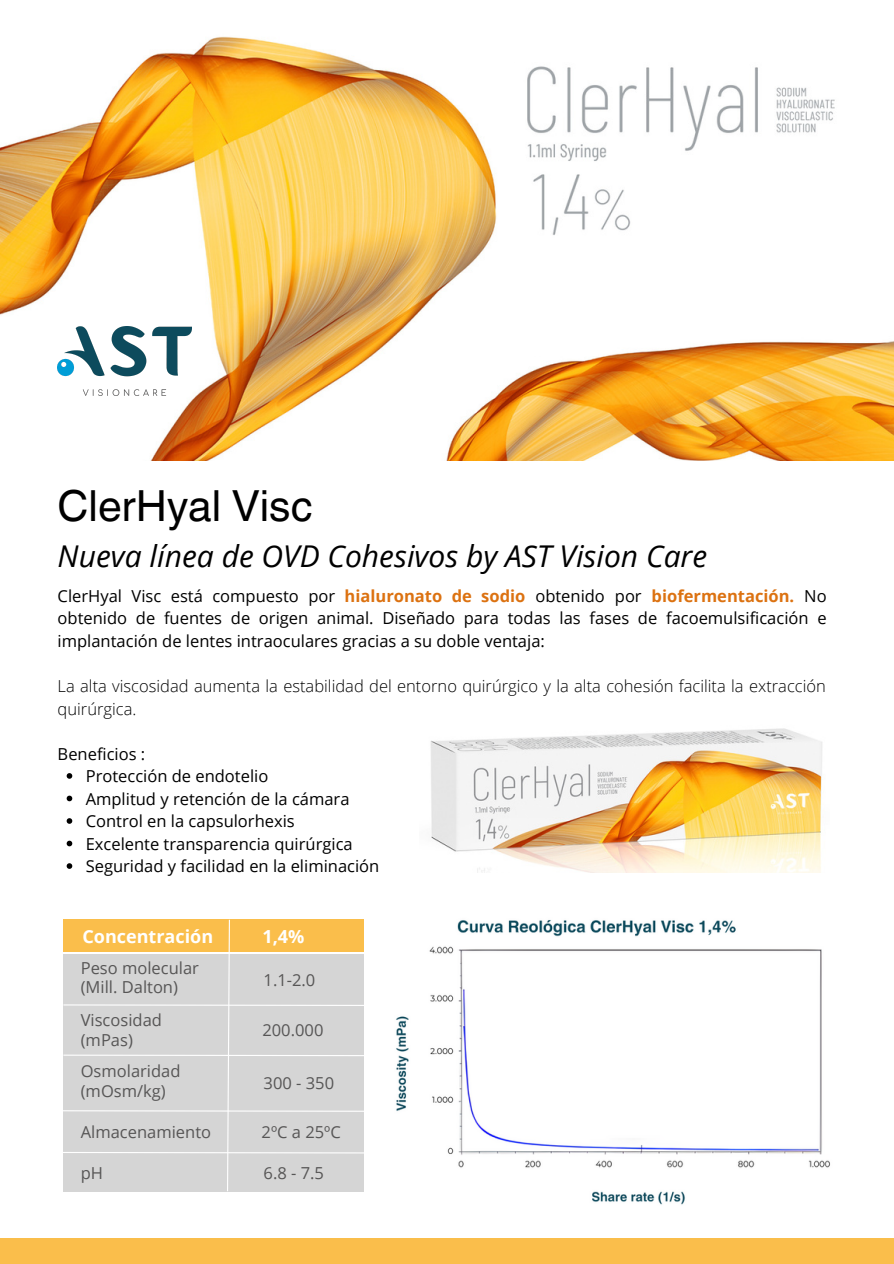
<style>
.page{position:relative;width:894px;height:1264px;background:#fff}
.page>*{position:absolute;margin:0;border:0;box-sizing:border-box;transform-origin:0 0}
.t1{font:42.9px "Helvetica World";color:#000}
.t2{font:italic 30px "Open Sans";color:#000}
.t3{font:700 18px "Open Sans";color:#fff}
.t4{font:16.5px/22.5px "Open Sans";color:#000;text-align:justify}
.t5{font:16.5px/19.2px "Open Sans";color:#575656}
.t6{font:300 16.5px/22.5px "Open Sans";color:#000}
.s1{font-weight:700;color:#dc7211}
</style>
<div class="page">
<svg style="left:67px;top:773px;width:5px;height:5px"></svg>
<svg style="left:67px;top:795px;width:5px;height:6px"></svg>
<svg style="left:67px;top:818px;width:5px;height:5px"></svg>
<svg style="left:67px;top:840px;width:5px;height:6px"></svg>
<svg style="left:67px;top:863px;width:5px;height:5px"></svg>
<img style="left:430px;top:728px;width:392px;height:144px">
<img style="left:0;top:36px;width:893px;height:424px">
<img style="left:58px;top:327px;width:134px;height:68px">
<img style="left:515px;top:60px;width:330px;height:191px">
<div style="left:505px;top:4px;width:334px;height:57px;background:#fff"></div>
<div style="left:497px;top:298px;width:101px;height:57px;background:#fff"></div>
<div style="left:0;top:1238px;width:893px;height:25px;background:#fabe4b"></div>
<svg style="left:63px;top:919px;width:301px;height:273px;background:#dad3c5"></svg>
<img style="left:396px;top:920px;width:434px;height:285px">
<p class="t1" style="left:58px;top:480px;width:256px">ClerHyal Visc</p>
<p class="t2" style="left:58px;top:534px;width:651px">Nueva línea de OVD Cohesivos by AST Vision Care</p>
<p class="t4" style="left:58px;top:584px;width:770px">ClerHyal Visc está compuesto por <span class="s1">hialuronato de sodio</span> obtenido por <span class="s1">biofermentación.</span> No obtenido de fuentes de origen animal. Diseñado para todas las fases de facoemulsificación e implantación de lentes intraoculares gracias a su doble ventaja:</p>
<p class="t6" style="left:58px;top:674px;width:769px">La alta viscosidad aumenta la estabilidad del entorno quirúrgico y la alta cohesión facilita la extracción quirúrgica.</p>
<p class="t4" style="left:58px;top:742px;width:89px">Beneficios :</p>
<p class="t4" style="left:86px;top:764px;width:184px">Protección de endotelio</p>
<p class="t4" style="left:86px;top:787px;width:265px">Amplitud y retención de la cámara</p>
<p class="t4" style="left:86px;top:809px;width:210px">Control en la capsulorhexis</p>
<p class="t4" style="left:86px;top:832px;width:268px">Excelente transparencia quirúrgica</p>
<p class="t4" style="left:86px;top:854px;width:295px">Seguridad y facilidad en la eliminación</p>
<p class="t3" style="left:82px;top:923px;width:132px">Concentración</p>
<p class="t5" style="left:81px;top:957px;width:120px">Peso molecular</p>
<p class="t5" style="left:81px;top:976px;width:99px">(Mill. Dalton)</p>
<p class="t5" style="left:81px;top:1010px;width:83px">Viscosidad (mPas)</p>
<p class="t5" style="left:81px;top:1061px;width:101px">Osmolaridad (mOsm/kg)</p>
<p class="t5" style="left:81px;top:1121px;width:132px">Almacenamiento</p>
<p class="t5" style="left:81px;top:1163px;width:24px">pH</p>
<p class="t3" style="left:262px;top:923px;width:43px">1,4%</p>
<p class="t5" style="left:263px;top:969px;width:53px">1.1-2.0</p>
<p class="t5" style="left:262px;top:1019px;width:62px">200.000</p>
<p class="t5" style="left:263px;top:1072px;width:72px">300 - 350</p>
<p class="t5" style="left:261px;top:1121px;width:81px">2ºC a 25ºC</p>
<p class="t5" style="left:263px;top:1162px;width:62px">6.8 - 7.5</p>
</div>
